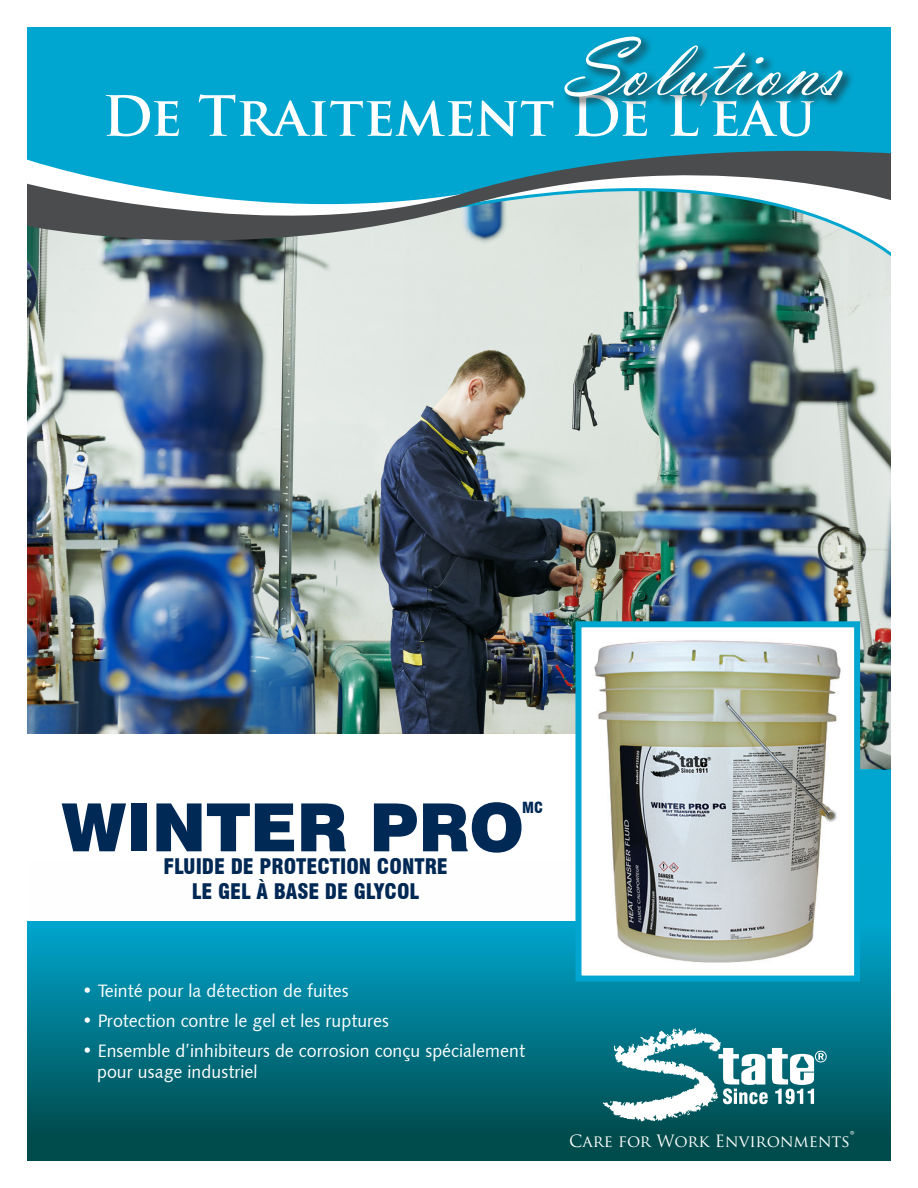
<style>
.page{position:relative;width:918px;height:1188px;background:#fff}
.page>*{position:absolute;margin:0;border:0;box-sizing:border-box;transform-origin:0 0}
.t1{font:85.5px "Vladimir Scr D";color:#fff}
.t2{font:700 54px "Trajan Pro";color:#fff}
.t3{font:900 condensed 21px "Swiss 721 BT";color:#002855}
.t4{font:18px "Humanist 531 BT Roman A";color:#fff}
.t5{font:16.5px "Trajan Pro";color:#fff}
.t6{font:900 condensed 15px "Swiss 721 BT";color:#002855}
.s1{font-size:21px}
</style>
<div class="page">
<div style="left:27px;top:27px;width:864px;height:109px;background:#00a6cf"></div>
<img style="left:27px;top:270px;width:864px;height:891px">
<img style="left:27px;top:136px;width:864px;height:134px">
<div style="left:562px;top:33px;width:293px;height:76px;background:#231f20;opacity:.75"></div>
<div style="left:578px;top:624px;width:279px;height:355px;background:#fff"></div>
<img style="left:594px;top:640px;width:247px;height:323px">
<div style="left:575px;top:621px;width:285px;height:361px;border:6px solid #00a6cf"></div>
<svg style="left:603px;top:1028px;width:224px;height:93px"></svg>
<p class="t1" style="left:564px;top:18px;width:279px">Solutions</p>
<p class="t2" style="left:102px;top:83px;width:715px">De Traitement De L’eau</p>
<p class="t3" style="left:163px;top:854px;width:286px">FLUIDE DE PROTECTION CONTRE</p>
<p class="t3" style="left:192px;top:879px;width:229px">LE GEL À BASE DE GLYCOL</p>
<p class="t6" style="left:522px;top:798px;width:22px">MC</p>
<p class="t4" style="left:82px;top:980px;width:268px">• Teinté pour la détection de fuites</p>
<p class="t4" style="left:82px;top:1010px;width:309px">• Protection contre le gel et les ruptures</p>
<p class="t4" style="left:82px;top:1040px;width:444px">• Ensemble d’inhibiteurs de corrosion conçu spécialement</p>
<p class="t4" style="left:97px;top:1061px;width:162px">pour usage industriel</p>
<p class="t5" style="left:569px;top:1130px;width:287px">Care for Work Environments<span class="s1">®</span></p>
</div>
